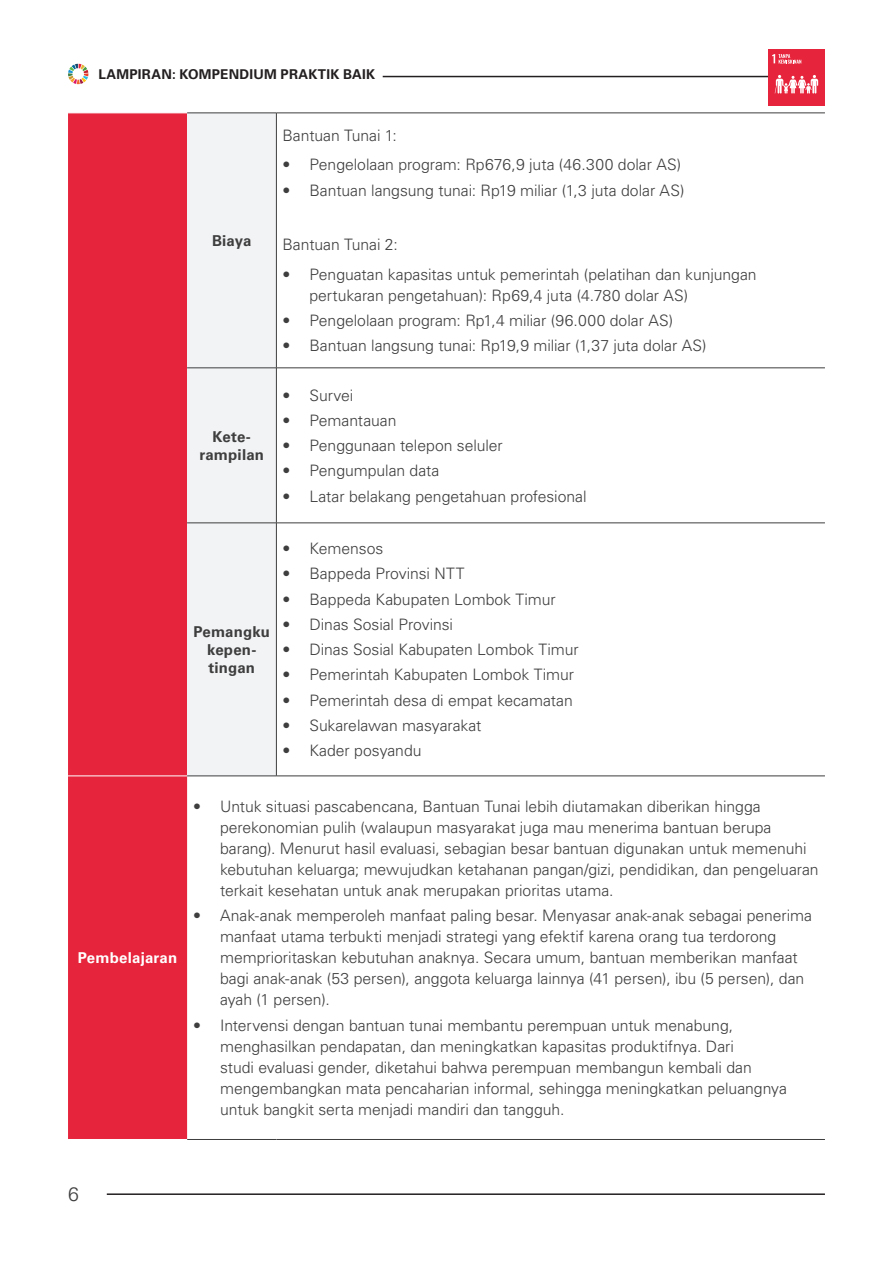
<style>
.page{position:relative;width:893px;height:1263px;background:#fff}
.page>*{position:absolute;margin:0;border:0;box-sizing:border-box;transform-origin:0 0}
.t1{font:300 19.5px "Univers LT Std";color:#3e3e3f}
.body_copy_table{font:300 15.75px/21px "Univers LT Std";letter-spacing:-.005em;color:#3e3e3f}
.bold_center{font:700 15px/18px "Univers LT Std";letter-spacing:.01em;color:#3e3e3f;text-align:center}
.bold_center-2{font:700 15px "Univers LT Std";letter-spacing:.01em;color:#fff}
.t2{font:700 13.5px "Univers LT Std";letter-spacing:.015em;color:#231f20}
</style>
<div class="page">
<hr style="left:107px;top:1193px;width:718px;height:2px;background:#231f20">
<svg style="left:68px;top:64px;width:20px;height:20px"></svg>
<hr style="left:383px;top:76px;width:442px;height:1px;background:#231f20">
<div style="left:68px;top:114px;width:119px;height:1025px;background:#e6243b"></div>
<div style="left:187px;top:114px;width:89px;height:662px;background:#f2f3f4"></div>
<hr style="left:187px;top:113px;width:89px;height:1px;background:#3e3e3f">
<hr style="left:276px;top:113px;width:549px;height:1px;background:#3e3e3f">
<hr style="left:187px;top:368px;width:89px;height:1px;background:#3e3e3f">
<hr style="left:276px;top:368px;width:549px;height:1px;background:#3e3e3f">
<hr style="left:187px;top:523px;width:89px;height:1px;background:#3e3e3f">
<hr style="left:276px;top:523px;width:549px;height:1px;background:#3e3e3f">
<hr style="left:187px;top:776px;width:89px;height:1px;background:#3e3e3f">
<hr style="left:276px;top:776px;width:549px;height:1px;background:#3e3e3f">
<hr style="left:187px;top:1139px;width:89px;height:1px;background:#3e3e3f">
<hr style="left:276px;top:1139px;width:549px;height:1px;background:#3e3e3f">
<hr style="left:276px;top:113px;width:1px;height:255px;background:#3e3e3f">
<hr style="left:276px;top:368px;width:1px;height:155px;background:#3e3e3f">
<hr style="left:276px;top:523px;width:1px;height:253px;background:#3e3e3f">
<hr style="left:68px;top:776px;width:119px;height:1px;background:#fff">
<div style="left:768px;top:49px;width:57px;height:57px;background:#e6243b"></div>
<svg style="left:772px;top:54px;width:29px;height:10px"></svg>
<svg style="left:775px;top:75px;width:43px;height:19px"></svg>
<p class="t2" style="left:99px;top:66px;width:278px">LAMPIRAN: KOMPENDIUM PRAKTIK BAIK</p>
<p class="bold_center-2" style="left:78px;top:949px;width:101px">Pembelajaran</p>
<p class="bold_center" style="left:212px;top:232px;width:41px">Biaya</p>
<p class="bold_center" style="left:199px;top:428px;width:66px">Kete&shy;rampilan</p>
<p class="body_copy_table" style="left:282px;top:125px;width:116px">Bantuan Tunai 1:</p>
<p class="body_copy_table" style="left:282px;top:154px;width:400px">• Pengelolaan program: Rp676,9 juta (46.300 dolar AS)</p>
<p class="body_copy_table" style="left:282px;top:179px;width:404px">• Bantuan langsung tunai: Rp19 miliar (1,3 juta dolar AS)</p>
<p class="body_copy_table" style="left:282px;top:234px;width:117px">Bantuan Tunai 2:</p>
<p class="body_copy_table" style="left:309px;top:264px;width:449px;text-indent:-27px">• Penguatan kapasitas untuk pemerintah (pelatihan dan kunjungan pertukaran pengetahuan): Rp69,4 juta (4.780 dolar AS)</p>
<p class="body_copy_table" style="left:282px;top:310px;width:392px">• Pengelolaan program: Rp1,4 miliar (96.000 dolar AS)</p>
<p class="body_copy_table" style="left:282px;top:335px;width:426px">• Bantuan langsung tunai: Rp19,9 miliar (1,37 juta dolar AS)</p>
<p class="body_copy_table" style="left:282px;top:384px;width:72px">• Survei</p>
<p class="body_copy_table" style="left:282px;top:410px;width:116px">• Pemantauan</p>
<p class="body_copy_table" style="left:282px;top:435px;width:222px">• Penggunaan telepon seluler</p>
<p class="body_copy_table" style="left:282px;top:460px;width:159px">• Pengumpulan data</p>
<p class="body_copy_table" style="left:282px;top:485px;width:306px">• Latar belakang pengetahuan profesional</p>
<p class="bold_center" style="left:193px;top:623px;width:78px">Pemangku kepen&shy;tingan</p>
<p class="body_copy_table" style="left:282px;top:538px;width:102px">• Kemensos</p>
<p class="body_copy_table" style="left:282px;top:563px;width:184px">• Bappeda Provinsi NTT</p>
<p class="body_copy_table" style="left:282px;top:588px;width:275px">• Bappeda Kabupaten Lombok Timur</p>
<p class="body_copy_table" style="left:282px;top:614px;width:172px">• Dinas Sosial Provinsi</p>
<p class="body_copy_table" style="left:282px;top:639px;width:298px">• Dinas Sosial Kabupaten Lombok Timur</p>
<p class="body_copy_table" style="left:282px;top:664px;width:293px">• Pemerintah Kabupaten Lombok Timur</p>
<p class="body_copy_table" style="left:282px;top:689px;width:292px">• Pemerintah desa di empat kecamatan</p>
<p class="body_copy_table" style="left:282px;top:715px;width:200px">• Sukarelawan masyarakat</p>
<p class="body_copy_table" style="left:282px;top:740px;width:141px">• Kader posyandu</p>
<p class="body_copy_table" style="left:220px;top:796px;width:600px;text-indent:-27px">• Untuk situasi pascabencana, Bantuan Tunai lebih diutamakan diberikan hingga perekonomian pulih (walaupun masyarakat juga mau menerima bantuan berupa barang). Menurut hasil evaluasi, sebagian besar bantuan digunakan untuk memenuhi kebutuhan keluarga; mewujudkan ketahanan pangan/gizi, pendidikan, dan pengeluaran terkait kesehatan untuk anak merupakan prioritas utama.</p>
<p class="body_copy_table" style="left:220px;top:905px;width:594px;text-indent:-27px">• Anak-anak memperoleh manfaat paling besar. Menyasar anak-anak sebagai penerima manfaat utama terbukti menjadi strategi yang efektif karena orang tua terdorong memprioritaskan kebutuhan anaknya. Secara umum, bantuan memberikan manfaat bagi anak-anak (53 persen), anggota keluarga lainnya (41 persen), ibu (5 persen), dan ayah (1 persen).</p>
<p class="body_copy_table" style="left:220px;top:1014px;width:568px;text-indent:-27px">• Intervensi dengan bantuan tunai membantu perempuan untuk menabung, menghasilkan pendapatan, dan meningkatkan kapasitas produktifnya. Dari<br>studi evaluasi gender, diketahui bahwa perempuan membangun kembali dan mengembangkan mata pencaharian informal, sehingga meningkatkan peluangnya untuk bangkit serta menjadi mandiri dan tangguh.</p>
<p class="t1" style="left:68px;top:1182px;width:12px">6</p>
</div>
